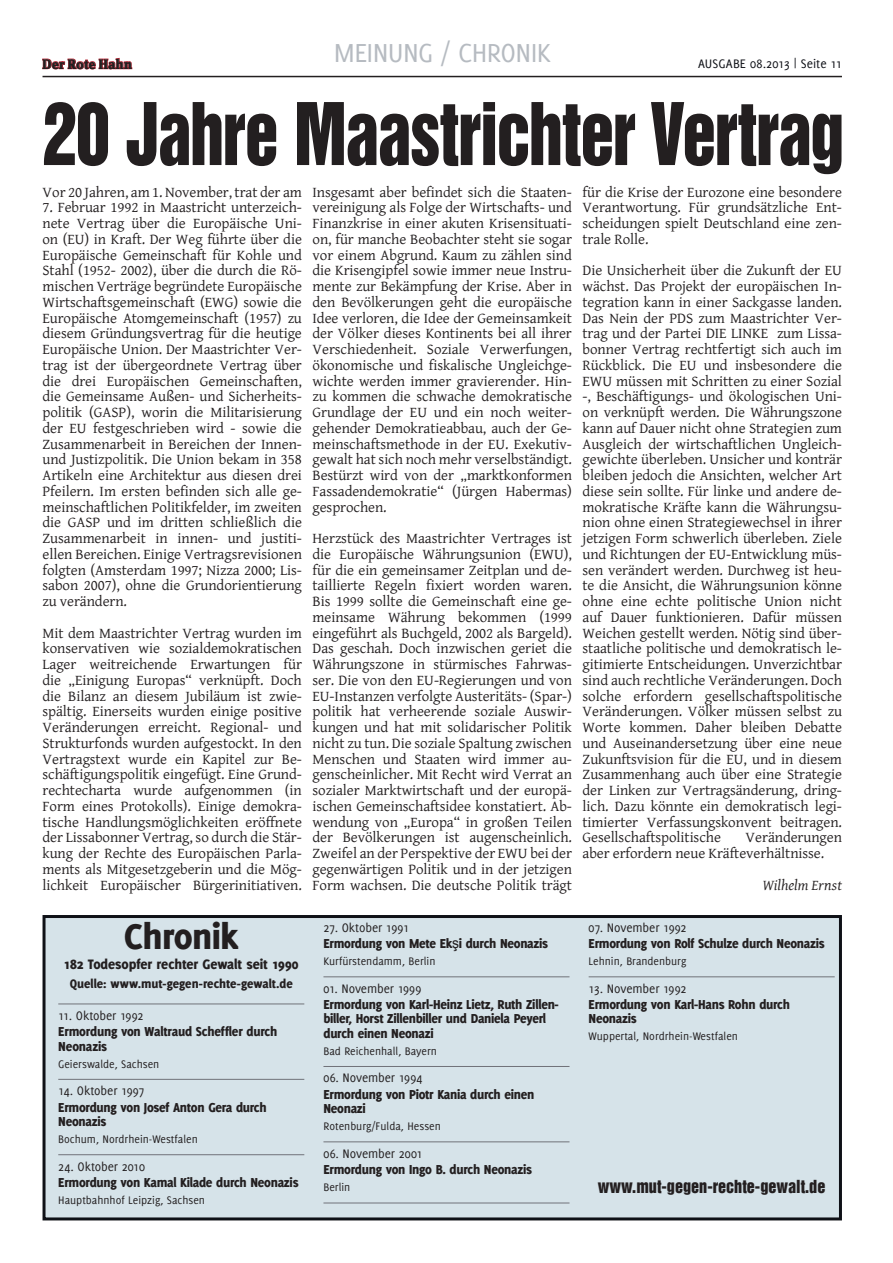
<style>
.page{position:relative;width:893px;height:1263px;background:#fff}
.page>*{position:absolute;margin:0;border:0;box-sizing:border-box;transform-origin:0 0}
.Überschrift_1{font:78.75px "Helvetica Inserat";letter-spacing:-.02em;color:#231f20;scale:.87 1}
.t1{font:800 39px "Delicious";letter-spacing:-.02em;color:#231f20}
.t2{font:28.5px "Delicious";letter-spacing:-.02em;color:#b6bbc1}
.Termine__Ort{font:16.5px "Helvetica Inserat";color:#231f20}
.Fließtext_1_dreispal{font:15px/15.8px "Gentium Plus";letter-spacing:-.005em;color:#231f20;text-align:justify}
.t3{font:800 15px "Delicious";letter-spacing:-.005em;color:#231f20}
.Autor_in{font:italic 15px "Gentium Plus";color:#231f20}
.t4{font:800 14.4px "Zine Serif Dis";letter-spacing:-.005em;color:#231f20}
.Termine__Titel_des_T{font:800 14.25px/14.2px "Delicious";letter-spacing:-.02em;color:#231f20}
.Termine__Datum__Uhrz{font:13.5px "Delicious";letter-spacing:-.01em;color:#231f20}
.t5{font:800 13.5px "Delicious";letter-spacing:-.005em;color:#231f20}
.Seitenkopf_Ausgabe_N{font:13.5px "Delicious";letter-spacing:.005em;color:#0f1117}
.Termine__Ort-2{font:12px "Delicious";color:#231f20}
.s1{font-family:"Arial";font-weight:400}
</style>
<div class="page">
<hr style="left:43px;top:76px;width:799px;height:1px;background:#231f20">
<svg style="left:42px;top:58px;width:91px;height:12px"></svg>
<div style="left:44px;top:916px;width:796px;height:303px;background:#d6e3e9"></div>
<hr style="left:58px;top:1004px;width:246px;height:1px;background:#707279">
<hr style="left:58px;top:1079px;width:246px;height:1px;background:#707279">
<hr style="left:58px;top:1154px;width:246px;height:1px;background:#707279">
<hr style="left:323px;top:976px;width:246px;height:1px;background:#707279">
<hr style="left:323px;top:1066px;width:246px;height:1px;background:#707279">
<hr style="left:323px;top:1141px;width:246px;height:1px;background:#707279">
<hr style="left:323px;top:1203px;width:246px;height:1px;background:#707279">
<hr style="left:589px;top:976px;width:246px;height:1px;background:#707279">
<div style="left:43px;top:915px;width:799px;height:305px;border:3px solid #0f1117"></div>
<p class="t4" style="left:43px;top:56px;width:91px">Der Rote Hahn</p>
<p class="t2" style="left:334px;top:37px;width:218px">MEINUNG / CHRONIK</p>
<p class="Seitenkopf_Ausgabe_N" style="left:698px;top:56px;width:145px">AUSGABE 08.2013 | Seite 11</p>
<p class="Überschrift_1" style="left:43px;top:87px;width:923px">20 Jahre Maastrichter Vertrag</p>
<p class="Fließtext_1_dreispal" style="left:43px;top:183px;width:261px">Vor 20 Jahren, am 1. November, trat der am</p>
<p class="Fließtext_1_dreispal" style="left:43px;top:198px;width:261px">7. Februar 1992 in Maastricht unterzeich&shy;nete Vertrag über die Europäische Uni&shy;on (EU) in Kraft. Der Weg führte über die Europäische Gemeinschaft für Kohle und Stahl (1952- 2002), über die durch die Rö&shy;mischen Verträge begründete Europäische Wirtschaftsgemeinschaft (EWG) sowie die Europäische Atomgemeinschaft (1957) zu diesem Gründungsvertrag für die heutige Europäische Union. Der Maastrichter Ver&shy;trag ist der übergeordnete Vertrag über die drei Europäischen Gemeinschaften, die Gemeinsame Außen- und Sicherheits&shy;politik (GASP), worin die Militarisierung der EU festgeschrieben wird - sowie die Zusammenarbeit in Bereichen der Innen&shy;und Justizpolitik. Die Union bekam in 358<br>Artikeln eine Architektur aus diesen drei Pfeilern. Im ersten befinden sich alle ge&shy;meinschaftlichen Politikfelder, im zweiten die GASP und im dritten schließlich die Zusammenarbeit in innen- und justiti&shy;ellen Bereichen. Einige Vertragsrevisionen folgten (Amsterdam 1997; Nizza 2000; Lis&shy;sabon 2007), ohne die Grundorientierung zu verändern.</p>
<p class="Fließtext_1_dreispal" style="left:43px;top:624px;width:261px">Mit dem Maastrichter Vertrag wurden im konservativen wie sozialdemokratischen Lager weitreichende Erwartungen für die „Einigung Europas“ verknüpft. Doch die Bilanz an diesem Jubiläum ist zwie&shy;spältig. Einerseits wurden einige positive Veränderungen erreicht. Regional- und Strukturfonds wurden aufgestockt. In den Vertragstext wurde ein Kapitel zur Be&shy;schäftigungspolitik eingefügt. Eine Grund&shy;rechtecharta wurde aufgenommen (in Form eines Protokolls). Einige demokra&shy;tische Handlungsmöglichkeiten eröffnete der Lissabonner Vertrag, so durch die Stär&shy;kung der Rechte des Europäischen Parla&shy;ments als Mitgesetzgeberin und die Mög&shy;lichkeit Europäischer Bürgerinitiativen.</p>
<p class="Fließtext_1_dreispal" style="left:313px;top:183px;width:261px">Insgesamt aber befindet sich die Staaten&shy;vereinigung als Folge der Wirtschafts- und Finanzkrise in einer akuten Krisensituati&shy;on, für manche Beobachter steht sie sogar vor einem Abgrund. Kaum zu zählen sind die Krisengipfel sowie immer neue Instru&shy;mente zur Bekämpfung der Krise. Aber in den Bevölkerungen geht die europäische Idee verloren, die Idee der Gemeinsamkeit der Völker dieses Kontinents bei all ihrer Verschiedenheit. Soziale Verwerfungen, ökonomische und fiskalische Ungleichge&shy;wichte werden immer gravierender. Hin&shy;zu kommen die schwache demokratische Grundlage der EU und ein noch weiter&shy;gehender Demokratieabbau, auch der Ge&shy;meinschaftsmethode in der EU. Exekutiv&shy;gewalt hat sich noch mehr verselbständigt.<br>Bestürzt wird von der „marktkonformen Fassadendemokratie“ (Jürgen Habermas) gesprochen.</p>
<p class="Fließtext_1_dreispal" style="left:313px;top:529px;width:261px">Herzstück des Maastrichter Vertrages ist die Europäische Währungsunion (EWU), für die ein gemeinsamer Zeitplan und de&shy;taillierte Regeln fixiert worden waren.<br>Bis 1999 sollte die Gemeinschaft eine ge&shy;meinsame Währung bekommen (1999 eingeführt als Buchgeld, 2002 als Bargeld).<br>Das geschah. Doch inzwischen geriet die Währungszone in stürmisches Fahrwas&shy;ser. Die von den EU-Regierungen und von EU-Instanzen verfolgte Austeritäts- (Spar-) politik hat verheerende soziale Auswir&shy;kungen und hat mit solidarischer Politik nicht zu tun. Die soziale Spaltung zwischen Menschen und Staaten wird immer au&shy;genscheinlicher. Mit Recht wird Verrat an sozialer Marktwirtschaft und der europä&shy;ischen Gemeinschaftsidee konstatiert. Ab&shy;wendung von „Europa“ in großen Teilen der Bevölkerungen ist augenscheinlich.<br>Zweifel an der Perspektive der EWU bei der gegenwärtigen Politik und in der jetzigen Form wachsen. Die deutsche Politik trägt</p>
<p class="Fließtext_1_dreispal" style="left:583px;top:183px;width:261px">für die Krise der Eurozone eine besondere Verantwortung. Für grundsätzliche Ent&shy;scheidungen spielt Deutschland eine zen&shy;trale Rolle.</p>
<p class="Fließtext_1_dreispal" style="left:583px;top:261px;width:261px">Die Unsicherheit über die Zukunft der EU wächst. Das Projekt der europäischen In&shy;tegration kann in einer Sackgasse landen.<br>Das Nein der PDS zum Maastrichter Ver&shy;trag und der Partei DIE LINKE zum Lissa&shy;bonner Vertrag rechtfertigt sich auch im Rückblick. Die EU und insbesondere die EWU müssen mit Schritten zu einer Sozial -, Beschäftigungs- und ökologischen Uni&shy;on verknüpft werden. Die Währungszone kann auf Dauer nicht ohne Strategien zum Ausgleich der wirtschaftlichen Ungleich&shy;gewichte überleben. Unsicher und konträr bleiben jedoch die Ansichten, welcher Art diese sein sollte. Für linke und andere de&shy;mokratische Kräfte kann die Währungsu&shy;nion ohne einen Strategiewechsel in ihrer jetzigen Form schwerlich überleben. Ziele und Richtungen der EU-Entwicklung müs&shy;sen verändert werden. Durchweg ist heu&shy;te die Ansicht, die Währungsunion könne ohne eine echte politische Union nicht auf Dauer funktionieren. Dafür müssen Weichen gestellt werden. Nötig sind über&shy;staatliche politische und demokratisch le&shy;gitimierte Entscheidungen. Unverzichtbar sind auch rechtliche Veränderungen. Doch solche erfordern gesellschaftspolitische Veränderungen. Völker müssen selbst zu Worte kommen. Daher bleiben Debatte und Auseinandersetzung über eine neue Zukunftsvision für die EU, und in diesem Zusammenhang auch über eine Strategie der Linken zur Vertragsänderung, dring&shy;lich. Dazu könnte ein demokratisch legi&shy;timierter Verfassungskonvent beitragen.<br>Gesellschaftspolitische</p>
<p class="Fließtext_1_dreispal" style="left:583px;top:828px;width:261px;text-indent:163px">Veränderungen aber erfordern neue Kräfteverhältnisse.</p>
<p class="Autor_in" style="left:763px;top:870px;width:81px">Wilhelm Ernst</p>
<p class="t1" style="left:124px;top:914px;width:116px">Chronik</p>
<p class="t3" style="left:64px;top:955px;width:236px">182 Todesopfer rechter Gewalt seit 1990</p>
<p class="t5" style="left:70px;top:976px;width:224px">Quelle: www.mut-gegen-rechte-gewalt.de</p>
<p class="Termine__Datum__Uhrz" style="left:58px;top:1008px;width:87px">11. Oktober 1992</p>
<p class="Termine__Titel_des_T" style="left:58px;top:1024px;width:221px">Ermordung von Waltraud Scheffler durch<br>Neonazis</p>
<p class="Termine__Ort-2" style="left:58px;top:1057px;width:103px">Geierswalde, Sachsen</p>
<p class="Termine__Datum__Uhrz" style="left:58px;top:1083px;width:88px">14. Oktober 1997</p>
<p class="Termine__Titel_des_T" style="left:58px;top:1100px;width:210px">Ermordung von Josef Anton Gera durch<br>Neonazis</p>
<p class="Termine__Ort-2" style="left:58px;top:1132px;width:141px">Bochum, Nordrhein-Westfalen</p>
<p class="Termine__Datum__Uhrz" style="left:58px;top:1159px;width:88px">24. Oktober 2010</p>
<p class="Termine__Titel_des_T" style="left:58px;top:1175px;width:242px">Ermordung von Kamal Kilade durch Neonazis</p>
<p class="Termine__Ort-2" style="left:58px;top:1193px;width:148px">Hauptbahnhof Leipzig, Sachsen</p>
<p class="Termine__Datum__Uhrz" style="left:323px;top:920px;width:87px">27. Oktober 1991</p>
<p class="Termine__Titel_des_T" style="left:323px;top:936px;width:226px">Ermordung von Mete Ek<span class="s1">ş</span>i durch Neonazis</p>
<p class="Termine__Ort-2" style="left:323px;top:954px;width:114px">Kurfürstendamm, Berlin</p>
<p class="Termine__Datum__Uhrz" style="left:323px;top:981px;width:99px">01. November 1999</p>
<p class="Termine__Titel_des_T" style="left:323px;top:997px;width:237px">Ermordung von Karl-Heinz Lietz, Ruth Zillen&shy;biller, Horst Zillenbiller und Daniela Peyerl durch einen Neonazi</p>
<p class="Termine__Ort-2" style="left:323px;top:1044px;width:115px">Bad Reichenhall, Bayern</p>
<p class="Termine__Datum__Uhrz" style="left:323px;top:1070px;width:100px">06. November 1994</p>
<p class="Termine__Titel_des_T" style="left:323px;top:1087px;width:212px">Ermordung von Piotr Kania durch einen<br>Neonazi</p>
<p class="Termine__Ort-2" style="left:323px;top:1119px;width:119px">Rotenburg/Fulda, Hessen</p>
<p class="Termine__Datum__Uhrz" style="left:323px;top:1146px;width:101px">06. November 2001</p>
<p class="Termine__Titel_des_T" style="left:323px;top:1162px;width:210px">Ermordung von Ingo B. durch Neonazis</p>
<p class="Termine__Ort-2" style="left:323px;top:1180px;width:28px">Berlin</p>
<p class="Termine__Datum__Uhrz" style="left:589px;top:920px;width:99px">07. November 1992</p>
<p class="Termine__Titel_des_T" style="left:589px;top:936px;width:237px">Ermordung von Rolf Schulze durch Neonazis</p>
<p class="Termine__Ort-2" style="left:589px;top:954px;width:99px">Lehnin, Brandenburg</p>
<p class="Termine__Datum__Uhrz" style="left:589px;top:981px;width:99px">13. November 1992</p>
<p class="Termine__Titel_des_T" style="left:589px;top:997px;width:203px">Ermordung von Karl-Hans Rohn durch<br>Neonazis</p>
<p class="Termine__Ort-2" style="left:589px;top:1030px;width:151px">Wuppertal, Nordrhein-Westfalen</p>
<p class="Termine__Ort" style="left:598px;top:1177px;width:229px">www.mut-gegen-rechte-gewalt.de</p>
</div>
